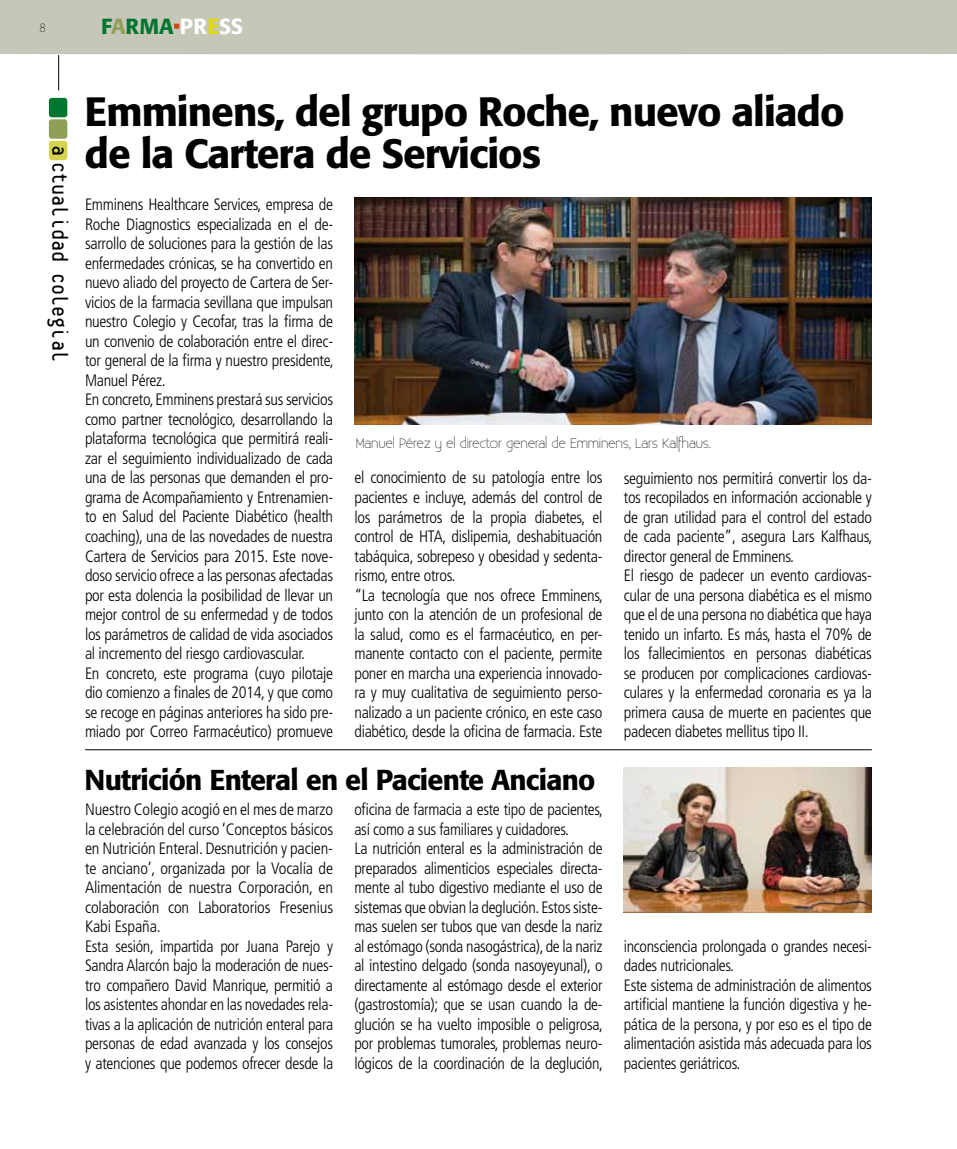
<style>
.page{position:relative;width:957px;height:1149px;background:#fff}
.page>*{position:absolute;margin:0;border:0;box-sizing:border-box;transform-origin:0 0}
.t1{font:500 40.5px/42px "Formata";letter-spacing:-.025em;color:#000}
.t2{font:500 28.5px "Formata";letter-spacing:-.025em;color:#000}
.t3{font:24px "Platelet";color:#000}
.t4{font:500 21.6px "Formata";color:#00762e}
.t5{font:300 condensed 16.5px/19.5px "Frutiger";letter-spacing:-.02em;color:#000}
.t6{font:300 13.5px "Existence";letter-spacing:-.015em;color:#000}
.t7{font:300 12px "Existence";color:#000}
.s1{color:#8ea058}
.s2{color:#fff}
.s3{color:#dfda00}
</style>
<div class="page">
<div style="left:0;top:0;width:957px;height:55px;background:#c6c6b9"></div>
<hr style="left:58px;top:55px;width:1px;height:35px;background:#000">
<div style="left:49px;top:98px;width:18px;height:19px;background:#00762e;border-radius:3px"></div>
<div style="left:49px;top:119px;width:18px;height:20px;background:#8ea058;border-radius:3px"></div>
<div style="left:49px;top:141px;width:18px;height:19px;background:#d5d54d;border-radius:3px"></div>
<img style="left:354px;top:198px;width:518px;height:226px">
<hr style="left:85px;top:749px;width:787px;height:1px;background:#000">
<img style="left:624px;top:767px;width:248px;height:145px">
<svg style="left:174px;top:24px;width:5px;height:5px"></svg>
<p class="t7" style="left:39px;top:22px;width:8px">8</p>
<h3 class="t4" style="left:101px;top:13px;width:143px">F<span class="s1">A</span>RMA <span class="s2">PR</span><span class="s3">E</span><span class="s2">SS</span></h3>
<h3 class="t3" style="left:69px;top:145px;width:218px;rotate:90deg">a ctualidad colegial</h3>
<h1 class="t1" style="left:85px;top:90px;width:761px">Emminens, del grupo Roche, nuevo aliado de la Cartera de Servicios</h1>
<p class="t5" style="left:85px;top:195px;width:250px">Emminens Healthcare Services, empresa de Roche Diagnostics especializada en el de&shy;sarrollo de soluciones para la gestión de las enfermedades crónicas, se ha convertido en nuevo aliado del proyecto de Cartera de Ser&shy;vicios de la farmacia sevillana que impulsan nuestro Colegio y Cecofar, tras la firma de un convenio de colaboración entre el direc&shy;tor general de la firma y nuestro presidente, Manuel Pérez.<br>En concreto, Emminens prestará sus servicios como partner tecnológico, desarrollando la plataforma tecnológica que permitirá reali&shy;zar el seguimiento individualizado de cada una de las personas que demanden el pro&shy;grama de Acompañamiento y Entrenamien&shy;to en Salud del Paciente Diabético (health coaching), una de las novedades de nuestra Cartera de Servicios para 2015. Este nove&shy;doso servicio ofrece a las personas afectadas por esta dolencia la posibilidad de llevar un mejor control de su enfermedad y de todos los parámetros de calidad de vida asociados al incremento del riesgo cardiovascular.<br>En concreto, este programa (cuyo pilotaje dio comienzo a finales de 2014, y que como se recoge en páginas anteriores ha sido pre&shy;miado por Correo Farmacéutico) promueve</p>
<p class="t6" style="left:356px;top:435px;width:357px">Manuel Pérez y el director general de Emminens, Lars Kalfhaus.</p>
<p class="t5" style="left:354px;top:468px;width:250px">el conocimiento de su patología entre los pacientes e incluye, además del control de los parámetros de la propia diabetes, el control de HTA, dislipemia, deshabituación tabáquica, sobrepeso y obesidad y sedenta&shy;rismo, entre otros.<br>“La tecnología que nos ofrece Emminens, junto con la atención de un profesional de la salud, como es el farmacéutico, en per&shy;manente contacto con el paciente, permite poner en marcha una experiencia innovado&shy;ra y muy cualitativa de seguimiento perso&shy;nalizado a un paciente crónico, en este caso diabético, desde la oficina de farmacia. Este</p>
<p class="t5" style="left:624px;top:468px;width:250px">seguimiento nos permitirá convertir los da&shy;tos recopilados en información accionable y de gran utilidad para el control del estado de cada paciente”, asegura Lars Kalfhaus, director general de Emminens.<br>El riesgo de padecer un evento cardiovas&shy;cular de una persona diabética es el mismo que el de una persona no diabética que haya tenido un infarto. Es más, hasta el 70% de los fallecimientos en personas diabéticas se producen por complicaciones cardiovas&shy;culares y la enfermedad coronaria es ya la primera causa de muerte en pacientes que padecen diabetes mellitus tipo II.</p>
<h2 class="t2" style="left:85px;top:762px;width:512px">Nutrición Enteral en el Paciente Anciano</h2>
<p class="t5" style="left:85px;top:799px;width:250px">Nuestro Colegio acogió en el mes de marzo la celebración del curso ‘Conceptos básicos en Nutrición Enteral. Desnutrición y pacien&shy;te anciano’, organizada por la Vocalía de Alimentación de nuestra Corporación, en colaboración con Laboratorios Fresenius Kabi España.<br>Esta sesión, impartida por Juana Parejo y Sandra Alarcón bajo la moderación de nues&shy;tro compañero David Manrique, permitió a los asistentes ahondar en las novedades rela&shy;tivas a la aplicación de nutrición enteral para personas de edad avanzada y los consejos y atenciones que podemos ofrecer desde la</p>
<p class="t5" style="left:354px;top:799px;width:250px">oficina de farmacia a este tipo de pacientes, así como a sus familiares y cuidadores.<br>La nutrición enteral es la administración de preparados alimenticios especiales directa&shy;mente al tubo digestivo mediante el uso de sistemas que obvian la deglución. Estos siste&shy;mas suelen ser tubos que van desde la nariz al estómago (sonda nasogástrica), de la nariz al intestino delgado (sonda nasoyeyunal), o directamente al estómago desde el exterior (gastrostomía); que se usan cuando la de&shy;glución se ha vuelto imposible o peligrosa, por problemas tumorales, problemas neuro&shy;lógicos de la coordinación de la deglución,</p>
<p class="t5" style="left:624px;top:936px;width:250px">inconsciencia prolongada o grandes necesi&shy;dades nutricionales.<br>Este sistema de administración de alimentos artificial mantiene la función digestiva y he&shy;pática de la persona, y por eso es el tipo de alimentación asistida más adecuada para los pacientes geriátricos.</p>
</div>
